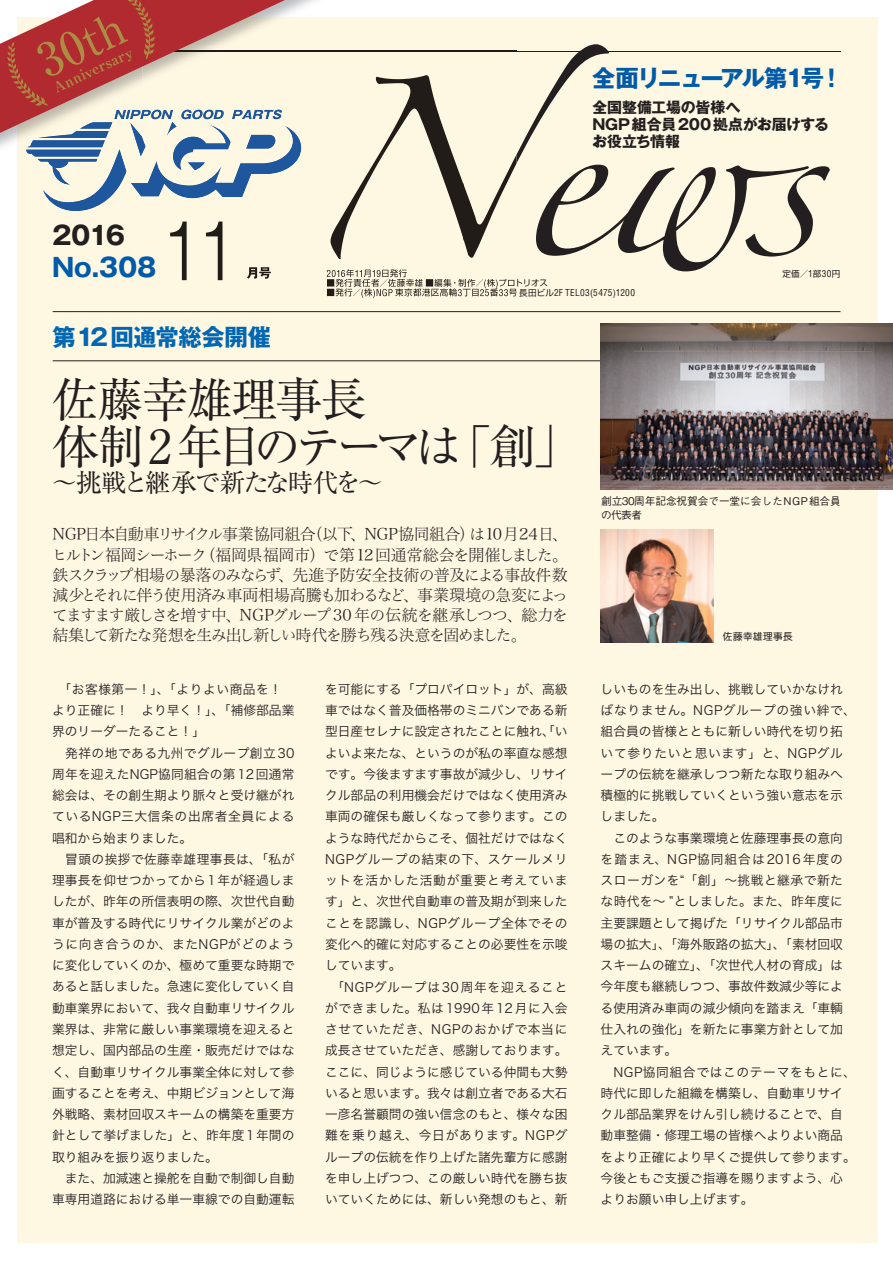
<style>
.page{position:relative;width:893px;height:1263px;background:#fff}
.page>*{position:absolute;margin:0;border:0;box-sizing:border-box;transform-origin:0 0}
.t1{font:160.5px "Zapfino";color:#231f20}
.t2{font:46.8px/46.8px "Ryumin Pro";letter-spacing:-.06em;color:#231f20}
.t3{font:500 45.6px "Ryumin Pro";color:#ad8d44}
.t4{font:25.5px "Ryumin Pro";letter-spacing:-.07em;color:#231f20}
.t5{font:700 25.5px "Gothic MB101 Pro";color:#015aaa}
.t6{font:700 25.5px "Gothic MB101 Pro";color:#231f20}
.t7{font:700 23.4px "Gothic MB101 Pro";letter-spacing:-.08em;color:#015aaa}
.t8{font:700 23.4px "Gothic MB101 Pro";letter-spacing:-.02em;color:#0166b3}
.t9{font:15.9px/20.2px "Hira Min Pro W2";letter-spacing:-.09em;color:#231f20;text-align:justify}
.t10{font:700 14.85px/17px "Gothic MB101 Pro";letter-spacing:-.01em;color:#231f20}
.t11{font:700 14.25px "Ryumin Pro";color:#ad8d44}
.t12{font:12.75px/21.3px "Hira Kaku Pro W3";color:#231f20}
.t13{font:500 10.65px/13.8px "Gothic BBB Pro";letter-spacing:-.005em;color:#231f20}
.t14{font:9.6px "Shin Go Pro";letter-spacing:.05em;color:#231f20}
.t15{font:8.55px "Shin Go Pro";color:#231f20}
.s1{font-family:"Helvetica";font-stretch:condensed;font-size:9.3px}
</style>
<div class="page">
<div style="left:17px;top:17px;width:860px;height:1226px;background:#fef8e2"></div>
<hr style="left:53px;top:51px;width:787px;height:1px;background:#231f20">
<svg style="left:0;top:0;width:592px;height:362px"></svg>
<svg style="left:7px;top:0;width:294px;height:211px"></svg>
<hr style="left:53px;top:311px;width:787px;height:1px;background:#231f20">
<hr style="left:53px;top:360px;width:787px;height:1px;background:#231f20">
<img style="left:601px;top:530px;width:112px;height:112px">
<img style="left:601px;top:324px;width:292px;height:165px">
<h3 class="t3" style="left:25px;top:30px;width:92px;rotate:-25deg">30th</h3>
<p class="t11" style="left:50px;top:78px;width:87px;rotate:-25deg">Anniversary</p>
<h3 class="t6" style="left:52px;top:214px;width:75px">2016</h3>
<h3 class="t5" style="left:52px;top:246px;width:106px">No.308</h3>
<h3 class="t8" style="left:53px;top:318px;width:220px">第12回通常総会開催</h3>
<h1 class="t1" style="left:298px;top:104px;width:523px">News</h1>
<h3 class="t7" style="left:592px;top:59px;width:252px">全面リニューアル第1号！</h3>
<p class="t10" style="left:592px;top:97px;width:238px">全国整備工場の皆様へ<br>NGP組合員200拠点がお届けするお役立ち情報</p>
<p class="t15" style="left:782px;top:266px;width:59px">定価／<span class="s1">1</span>部<span class="s1">30</span>円</p>
<h2 class="t2" style="left:52px;top:373px;width:530px">佐藤幸雄理事長<br>体制 2 年目のテーマは「創」</h2>
<h3 class="t4" style="left:52px;top:462px;width:333px">～挑戦と継承で新たな時代を～</h3>
<p class="t9" style="left:52px;top:523px;width:518px">NGP日本自動車リサイクル事業協同組合（以下、NGP協同組合）は10月24日、ヒルトン福岡シーホーク（福岡県福岡市）で第12 回通常総会を開催しました。鉄スクラップ相場の暴落のみならず、先進予防安全技術の普及による事故件数減少とそれに伴う使用済み車両相場高騰も加わるなど、事業環境の急変によってますます厳しさを増す中、NGPグループ 30 年の伝統を継承しつつ、総力を結集して新たな発想を生み出し新しい時代を勝ち残る決意を固めました。</p>
<p class="t12" style="left:52px;top:677px;width:244px">　「お客様第一！」、「よりよい商品を！　より正確に！　より早く！」、「補修部品業界のリーダーたること！」<br>　発祥の地である九州でグループ創立30周年を迎えたNGP協同組合の第12回通常総会は、その創生期より脈々と受け継がれているNGP三大信条の出席者全員による唱和から始まりました。<br>　冒頭の挨拶で佐藤幸雄理事長は、「私が理事長を仰せつかってから1年が経過しましたが、昨年の所信表明の際、次世代自動車が普及する時代にリサイクル業がどのように向き合うのか、またNGPがどのように変化していくのか、極めて重要な時期であると話しました。急速に変化していく自動車業界において、我々自動車リサイクル業界は、非常に厳しい事業環境を迎えると想定し、国内部品の生産・販売だけではなく、自動車リサイクル事業全体に対して参画することを考え、中期ビジョンとして海外戦略、素材回収スキームの構築を重要方針として挙げました」と、昨年度1年間の取り組みを振り返りました。<br>　また、加減速と操舵を自動で制御し自動車専用道路における単一車線での自動運転</p>
<p class="t12" style="left:325px;top:677px;width:244px">を可能にする「プロパイロット」が、高級車ではなく普及価格帯のミニバンである新型日産セレナに設定されたことに触れ、「いよいよ来たな、というのが私の率直な感想です。今後ますます事故が減少し、リサイクル部品の利用機会だけではなく使用済み車両の確保も厳しくなって参ります。このような時代だからこそ、個社だけではなく<br>NGPグループの結束の下、スケールメリットを活かした活動が重要と考えています」と、次世代自動車の普及期が到来したことを認識し、NGPグループ全体でその変化へ的確に対応することの必要性を示唆しています。<br>　「NGPグループは30周年を迎えることができました。私は1990年12月に入会させていただき、NGPのおかげで本当に成長させていただき、感謝しております。ここに、同じように感じている仲間も大勢いると思います。我々は創立者である大石一彦名誉顧問の強い信念のもと、様々な困難を乗り越え、今日があります。NGPグループの伝統を作り上げた諸先輩方に感謝を申し上げつつ、この厳しい時代を勝ち抜いていくためには、新しい発想のもと、新</p>
<p class="t13" style="left:601px;top:492px;width:241px">創立30周年記念祝賀会で一堂に会したNGP組合員の代表者</p>
<p class="t14" style="left:723px;top:629px;width:71px">佐藤幸雄理事長</p>
<p class="t12" style="left:601px;top:677px;width:257px">しいものを生み出し、挑戦していかなければなりません。NGPグループの強い絆で、組合員の皆様とともに新しい時代を切り拓いて参りたいと思います」と、NGPグループの伝統を継承しつつ新たな取り組みへ積極的に挑戦していくという強い意志を示しました。<br>　このような事業環境と佐藤理事長の意向を踏まえ、NGP協同組合は2016年度のスローガンを“「創」〜挑戦と継承で新たな時代を〜 ”としました。また、昨年度に主要課題として掲げた「リサイクル部品市場の拡大」、「海外販路の拡大」、「素材回収スキームの確立」、「次世代人材の育成」は今年度も継続しつつ、事故件数減少等による使用済み車両の減少傾向を踏まえ「車輌仕入れの強化」を新たに事業方針として加えています。<br>　NGP協同組合ではこのテーマをもとに、時代に即した組織を構築し、自動車リサイクル部品業界をけん引し続けることで、自動車整備・修理工場の皆様へよりよい商品をより正確により早くご提供して参ります。今後ともご支援ご指導を賜りますよう、心よりお願い申し上げます。</p>
</div>
